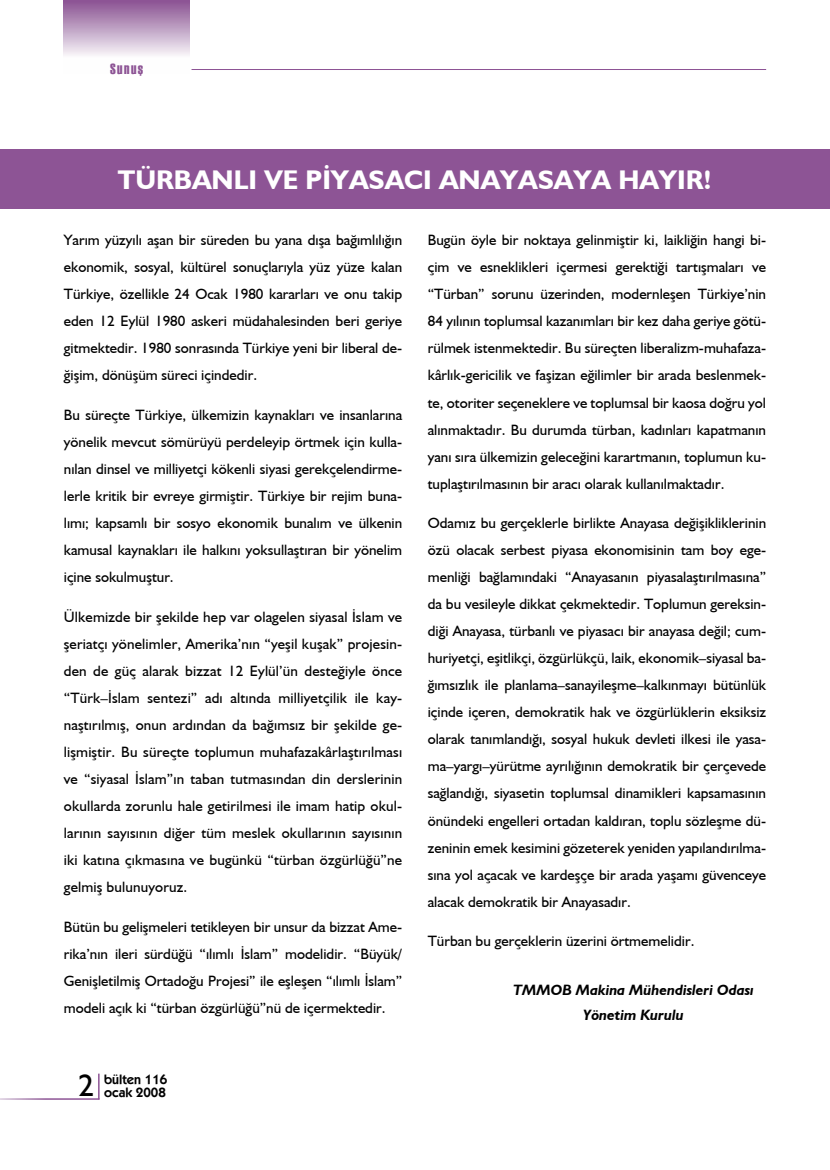
<style>
.page{position:relative;width:830px;height:1170px;background:#fff}
.page>*{position:absolute;margin:0;border:0;box-sizing:border-box;transform-origin:0 0}
.t1{font:31.5px "Humanist 521 BT";color:#000}
.baslik{font:700 27px "Humanist 521 BT";color:#fff}
.bultenmetin{font:15px/27px "Humanist 521 BT";color:#000;text-align:justify}
.bultenmetin-2{font:italic 700 15px "Humanist 521 BT";color:#000}
.t2{font:15px "Haettenschweiler";letter-spacing:.1em;color:#8d5495}
.t3{font:600 13.5px "Kabel IT Cby BT";color:#000}
</style>
<div class="page">
<hr style="left:191px;top:69px;width:574px;height:1px;background:#8d5495">
<div style="left:64px;top:0;width:125px;height:74px;background:linear-gradient(to bottom,#8d5795,#fff)"></div>
<svg style="left:98px;top:1073px;width:1px;height:25px"></svg>
<div style="left:0;top:149px;width:829px;height:59px;background:#8d5495"></div>
<p class="t2" style="left:110px;top:58px;width:35px">Sunuş</p>
<p class="baslik" style="left:118px;top:162px;width:595px">TÜRBANLI VE PİYASACI ANAYASAYA HAYIR!</p>
<p class="bultenmetin" style="left:64px;top:226px;width:340px">Yarım yüzyılı aşan bir süreden bu yana dışa bağımlılığın ekonomik, sosyal, kültürel sonuçlarıyla yüz yüze kalan Türkiye, özellikle 24 Ocak 1980 kararları ve onu takip eden 12 Eylül 1980 askeri müdahalesinden beri geriye gitmektedir. 1980 sonrasında Türkiye yeni bir liberal de&shy;ğişim, dönüşüm süreci içindedir.</p>
<p class="bultenmetin" style="left:64px;top:401px;width:340px">Bu süreçte Türkiye, ülkemizin kaynakları ve insanlarına yönelik mevcut sömürüyü perdeleyip örtmek için kulla&shy;nılan dinsel ve milliyetçi kökenli siyasi gerekçelendirme&shy;lerle kritik bir evreye girmiştir. Türkiye bir rejim buna&shy;lımı; kapsamlı bir sosyo ekonomik bunalım ve ülkenin kamusal kaynakları ile halkını yoksullaştıran bir yönelim içine sokulmuştur.</p>
<p class="bultenmetin" style="left:64px;top:603px;width:340px">Ülkemizde bir şekilde hep var olagelen siyasal İslam ve şeriatçı yönelimler, Amerika’nın “yeşil kuşak” projesin&shy;den de güç alarak bizzat 12 Eylül’ün desteğiyle önce “Türk–İslam sentezi” adı altında milliyetçilik ile kay&shy;naştırılmış, onun ardından da bağımsız bir şekilde ge&shy;lişmiştir. Bu süreçte toplumun muhafazakârlaştırılması ve “siyasal İslam”ın taban tutmasından din derslerinin okullarda zorunlu hale getirilmesi ile imam hatip okul&shy;larının sayısının diğer tüm meslek okullarının sayısının iki katına çıkmasına ve bugünkü “türban özgürlüğü”ne gelmiş bulunuyoruz.</p>
<p class="bultenmetin" style="left:64px;top:913px;width:340px">Bütün bu gelişmeleri tetikleyen bir unsur da bizzat Ame&shy;rika’nın ileri sürdüğü “ılımlı İslam” modelidir. “Büyük/ Genişletilmiş Ortadoğu Projesi” ile eşleşen “ılımlı İslam” modeli açık ki “türban özgürlüğü”nü de içermektedir.</p>
<p class="t1" style="left:78px;top:1065px;width:17px">2</p>
<p class="t3" style="left:104px;top:1070px;width:65px">bülten 116</p>
<p class="t3" style="left:104px;top:1084px;width:63px">ocak 2008</p>
<p class="bultenmetin" style="left:427px;top:226px;width:340px">Bugün öyle bir noktaya gelinmiştir ki, laikliğin hangi bi&shy;çim ve esneklikleri içermesi gerektiği tartışmaları ve “Türban” sorunu üzerinden, modernleşen Türkiye’nin 84 yılının toplumsal kazanımları bir kez daha geriye götü&shy;rülmek istenmektedir. Bu süreçten liberalizm-muhafaza&shy;kârlık-gericilik ve faşizan eğilimler bir arada beslenmek&shy;te, otoriter seçeneklere ve toplumsal bir kaosa doğru yol alınmaktadır. Bu durumda türban, kadınları kapatmanın yanı sıra ülkemizin geleceğini karartmanın, toplumun ku&shy;tuplaştırılmasının bir aracı olarak kullanılmaktadır.</p>
<p class="bultenmetin" style="left:427px;top:509px;width:340px">Odamız bu gerçeklerle birlikte Anayasa değişikliklerinin özü olacak serbest piyasa ekonomisinin tam boy ege&shy;menliği bağlamındaki “Anayasanın piyasalaştırılmasına” da bu vesileyle dikkat çekmektedir. Toplumun gereksin&shy;diği Anayasa, türbanlı ve piyasacı bir anayasa değil; cum&shy;huriyetçi, eşitlikçi, özgürlükçü, laik, ekonomik–siyasal ba&shy;ğımsızlık ile planlama–sanayileşme–kalkınmayı bütünlük içinde içeren, demokratik hak ve özgürlüklerin eksiksiz olarak tanımlandığı, sosyal hukuk devleti ilkesi ile yasa&shy;ma–yargı–yürütme ayrılığının demokratik bir çerçevede sağlandığı, siyasetin toplumsal dinamikleri kapsamasının önündeki engelleri ortadan kaldıran, toplu sözleşme dü&shy;zeninin emek kesimini gözeterek yeniden yapılandırılma&shy;sına yol açacak ve kardeşçe bir arada yaşamı güvenceye alacak demokratik bir Anayasadır.</p>
<p class="bultenmetin" style="left:427px;top:927px;width:268px">Türban bu gerçeklerin üzerini örtmemelidir.</p>
<p class="bultenmetin-2" style="left:513px;top:980px;width:242px">TMMOB Makina Mühendisleri Odası</p>
<p class="bultenmetin-2" style="left:583px;top:1005px;width:102px">Yönetim Kurulu</p>
</div>
